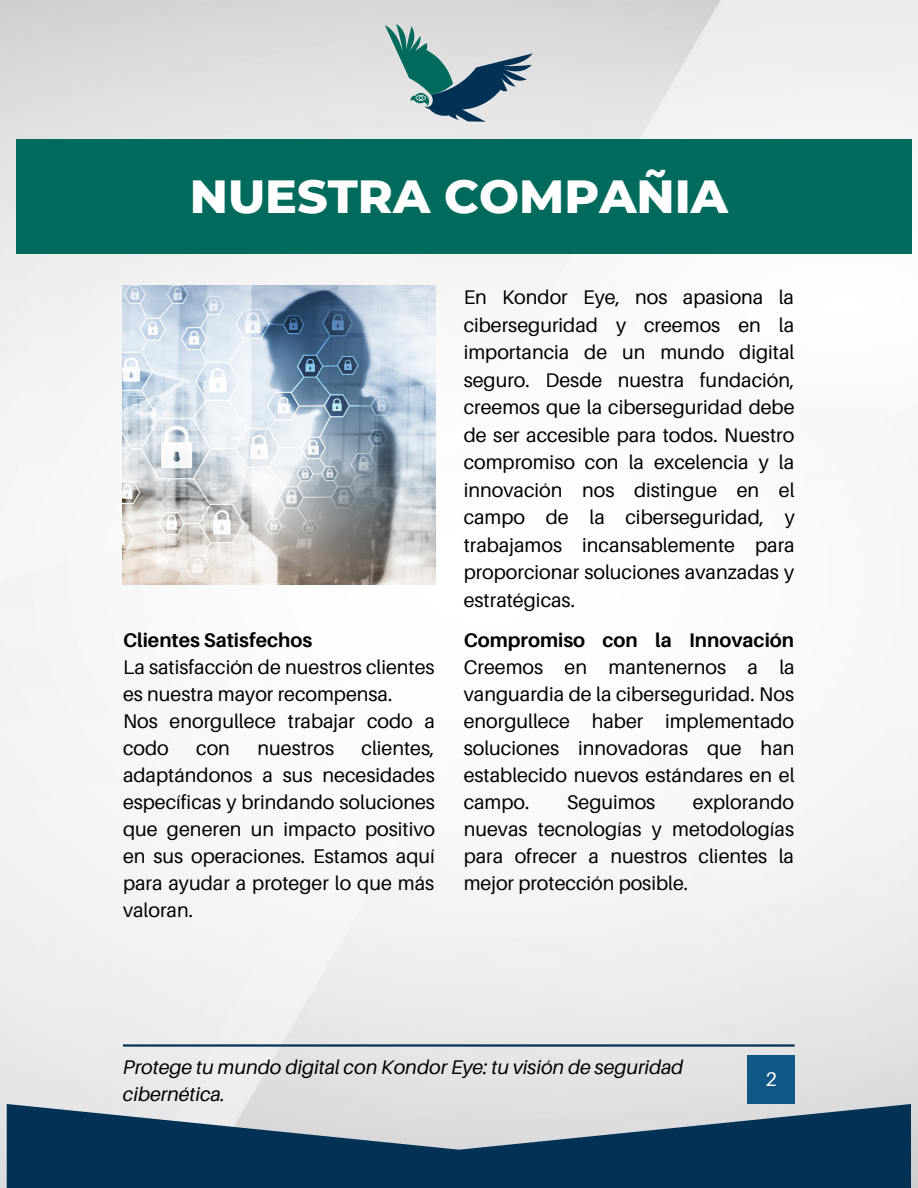
<style>
.page{position:relative;width:918px;height:1188px;background:#fff}
.page>*{position:absolute;margin:0;border:0;box-sizing:border-box;transform-origin:0 0}
.t1{font:800 47.4px "Montserrat";color:#fff}
.t2{font:19.8px/27px "Aileron";color:#000;text-align:justify}
.t3{font:italic 19.8px/27.5px "Aileron";color:#000}
.t4{font:700 19.8px "Aileron";color:#000}
.t5{font:19.8px "Aileron";color:#fff}
.s1{font-weight:700}
</style>
<div class="page">
<img style="left:0;top:0;width:918px;height:1188px">
<img style="left:123px;top:286px;width:312px;height:298px">
<div style="left:747px;top:1056px;width:48px;height:48px;background:#0f5784"></div>
<div style="left:16px;top:140px;width:895px;height:114px;background:#006b5c"></div>
<hr style="left:123px;top:1044px;width:672px;height:3px;background:#023156">
<svg style="left:7px;top:1104px;width:904px;height:84px;background:#3d5f7b"></svg>
<svg style="left:385px;top:24px;width:148px;height:98px;background:#95adb2"></svg>
<p class="t1" style="left:190px;top:167px;width:540px">NUESTRA COMPAÑIA</p>
<p class="t4" style="left:123px;top:628px;width:191px">Clientes Satisfechos</p>
<p class="t2" style="left:123px;top:653px;width:313px">La satisfacción de nuestros clientes es nuestra mayor recompensa.</p>
<p class="t2" style="left:123px;top:707px;width:314px">Nos enorgullece trabajar codo a codo</p>
<p class="t2" style="left:123px;top:734px;width:314px;text-indent:239px">clientes, adaptándonos a sus necesidades específicas y brindando soluciones que generen un impacto positivo en sus operaciones. Estamos aquí para ayudar a proteger lo que más valoran.</p>
<p class="t2" style="left:196px;top:734px;width:35px">con</p>
<p class="t2" style="left:257px;top:734px;width:78px">nuestros</p>
<p class="t2" style="left:464px;top:283px;width:333px;line-height:27.5px">En Kondor Eye, nos apasiona la ciberseguridad y creemos en la importancia de un mundo digital seguro. Desde nuestra fundación, creemos que la ciberseguridad debe de ser accesible para todos. Nuestro compromiso con la excelencia y la innovación nos distingue en el campo de la ciberseguridad, y trabajamos incansablemente para proporcionar soluciones avanzadas y estratégicas.</p>
<p class="t2" style="left:464px;top:626px;width:333px"><span class="s1">Compromiso con la Innovación </span>Creemos en mantenernos a la vanguardia de la ciberseguridad. Nos enorgullece haber implementado soluciones innovadoras que han establecido nuevos estándares en el campo.</p>
<p class="t2" style="left:464px;top:788px;width:332px;text-indent:229px">explorando nuevas tecnologías y metodologías para ofrecer a nuestros clientes la mejor protección posible.</p>
<p class="t2" style="left:567px;top:788px;width:90px">Seguimos</p>
<p class="t3" style="left:123px;top:1053px;width:562px">Protege tu mundo digital con Kondor Eye: tu visión de seguridad cibernética.</p>
<p class="t5" style="left:765px;top:1067px;width:13px">2</p>
</div>
